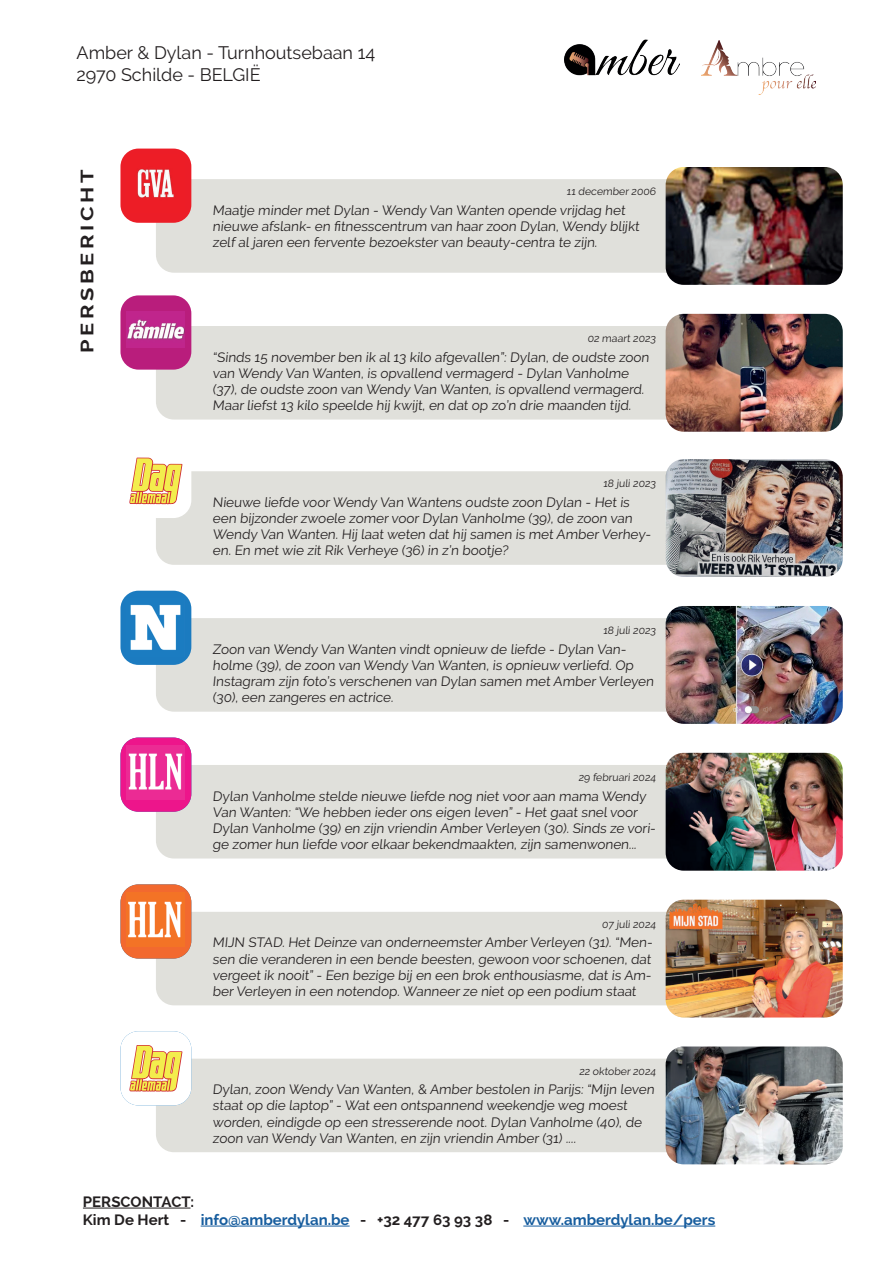
<style>
.page{position:relative;width:893px;height:1263px;background:#fff}
.page>*{position:absolute;margin:0;border:0;box-sizing:border-box;transform-origin:0 0}
.t1{font:18px/21.6px "Raleway";color:#231f20}
.t2{font:700 18px "Raleway";letter-spacing:.16em;color:#231f20;scale:1.21 1}
.t3{font:700 15px/18px "Raleway";color:#175d9e}
.t4{font:13.5px/16.2px "Raleway";color:#231f20}
.t5{font:10.5px "Raleway";color:#231f20}
.s1{color:#231f20}
</style>
<div class="page">
<img style="left:564px;top:39px;width:115px;height:37px">
<img style="left:701px;top:41px;width:115px;height:53px">
<hr style="left:83px;top:1208px;width:108px;height:1px;background:#231f20">
<hr style="left:201px;top:1226px;width:149px;height:1px;background:#175d9e">
<hr style="left:523px;top:1226px;width:192px;height:1px;background:#175d9e">
<div style="left:156px;top:618px;width:548px;height:94px;background:#e0e0db;border-radius:18px"></div>
<div style="left:120px;top:591px;width:71px;height:74px;background:#1b7bc0;border-radius:18px"></div>
<img style="left:130px;top:604px;width:51px;height:46px">
<img style="left:666px;top:606px;width:177px;height:118px">
<div style="left:156px;top:471px;width:548px;height:94px;background:#e0e0db;border-radius:18px"></div>
<img style="left:666px;top:459px;width:177px;height:118px">
<div style="left:120px;top:444px;width:71px;height:74px;background:#fff;border-radius:18px"></div>
<svg style="left:129px;top:458px;width:53px;height:46px"></svg>
<div style="left:156px;top:326px;width:548px;height:94px;background:#e0e0db;border-radius:18px"></div>
<img style="left:666px;top:314px;width:177px;height:118px">
<div style="left:120px;top:295px;width:71px;height:75px;background:#b91d7c;border-radius:18px"></div>
<img style="left:126px;top:311px;width:58px;height:37px">
<div style="left:156px;top:1059px;width:548px;height:93px;background:#e0e0db;border-radius:18px"></div>
<img style="left:666px;top:1046px;width:177px;height:118px">
<div style="left:120px;top:1031px;width:71px;height:74px;background:#fff;border-radius:18px"></div>
<svg style="left:129px;top:1045px;width:53px;height:47px"></svg>
<div style="left:156px;top:765px;width:548px;height:93px;background:#e0e0db;border-radius:18px"></div>
<img style="left:666px;top:753px;width:177px;height:118px">
<div style="left:120px;top:737px;width:71px;height:75px;background:#ed158b;border-radius:18px"></div>
<img style="left:127px;top:745px;width:58px;height:54px">
<div style="left:156px;top:179px;width:548px;height:94px;background:#e0e0db;border-radius:18px"></div>
<img style="left:666px;top:167px;width:177px;height:118px">
<div style="left:120px;top:149px;width:71px;height:74px;background:#ec1d27;border-radius:18px"></div>
<img style="left:137px;top:169px;width:37px;height:29px">
<div style="left:156px;top:912px;width:548px;height:93px;background:#e0e0db;border-radius:18px"></div>
<img style="left:666px;top:900px;width:177px;height:117px">
<div style="left:120px;top:884px;width:71px;height:74px;background:#f2692f;border-radius:18px"></div>
<img style="left:127px;top:901px;width:55px;height:37px">
<h1 class="t1" style="left:77px;top:42px;width:300px">Amber &amp; Dylan - Turnhoutsebaan 14<br>2970 Schilde - BELGIË</h1>
<h1 class="t2" style="left:77px;top:353px;width:153px;rotate:-90deg">PERSBERICHT</h1>
<p class="t5" style="left:567px;top:185px;width:92px">11 december 2006</p>
<p class="t4" style="left:213px;top:202px;width:430px">Maatje minder met Dylan - Wendy Van Wanten opende vrijdag het nieuwe afslank- en fitnesscentrum van haar zoon Dylan, Wendy blijkt zelf al jaren een fervente bezoekster van beauty-centra te zijn.</p>
<p class="t5" style="left:587px;top:332px;width:71px">02 maart 2023</p>
<p class="t4" style="left:213px;top:349px;width:440px">“Sinds 15 november ben ik al 13 kilo afgevallen”: Dylan, de oudste zoon van Wendy Van Wanten, is opvallend vermagerd - Dylan Vanholme (37), de oudste zoon van Wendy Van Wanten, is opvallend vermagerd.<br>Maar liefst 13 kilo speelde hij kwijt, en dat op zo’n drie maanden tijd.</p>
<p class="t5" style="left:603px;top:477px;width:56px">18 juli 2023</p>
<p class="t4" style="left:213px;top:494px;width:441px">Nieuwe liefde voor Wendy Van Wantens oudste zoon Dylan - Het is een bijzonder zwoele zomer voor Dylan Vanholme (39), de zoon van Wendy Van Wanten. Hij laat weten dat hij samen is met Amber Verhey&shy;en. En met wie zit Rik Verheye (36) in z’n bootje?</p>
<p class="t5" style="left:603px;top:624px;width:56px">18 juli 2023</p>
<p class="t4" style="left:213px;top:641px;width:444px">Zoon van Wendy Van Wanten vindt opnieuw de liefde - Dylan Van&shy;holme (39), de zoon van Wendy Van Wanten, is opnieuw verliefd. Op Instagram zijn foto’s verschenen van Dylan samen met Amber Verleyen (30), een zangeres en actrice.</p>
<p class="t5" style="left:578px;top:771px;width:80px">29 februari 2024</p>
<p class="t4" style="left:213px;top:788px;width:446px">Dylan Vanholme stelde nieuwe liefde nog niet voor aan mama Wendy Van Wanten: “We hebben ieder ons eigen leven” - Het gaat snel voor Dylan Vanholme (39) en zijn vriendin Amber Verleyen (30). Sinds ze vori&shy;ge zomer hun liefde voor elkaar bekendmaakten, zijn samenwonen...</p>
<p class="t5" style="left:602px;top:918px;width:57px">07 juli 2024</p>
<p class="t4" style="left:213px;top:934px;width:443px;text-align:justify">MIJN STAD. Het Deinze van onderneemster Amber Verleyen (31). “Men&shy;sen die veranderen in een bende beesten, gewoon voor schoenen, dat vergeet ik nooit” - Een bezige bij en een brok enthousiasme, dat is Am&shy;ber Verleyen in een notendop. Wanneer ze niet op een podium staat</p>
<p class="t5" style="left:579px;top:1065px;width:80px">22 oktober 2024</p>
<p class="t4" style="left:213px;top:1081px;width:445px">Dylan, zoon Wendy Van Wanten, &amp; Amber bestolen in Parijs: “Mijn leven staat op die laptop” - Wat een ontspannend weekendje weg moest worden, eindigde op een stresserende noot. Dylan Vanholme (40), de zoon van Wendy Van Wanten, en zijn vriendin Amber (31) ....</p>
<p class="t3" style="left:83px;top:1193px;width:634px"><span class="s1">PERSCONTACT:<br>Kim De Hert -</span> info@amberdylan.be <span class="s1">- +32 477 63 93 38 -</span> www.amberdylan.be/pers</p>
</div>
